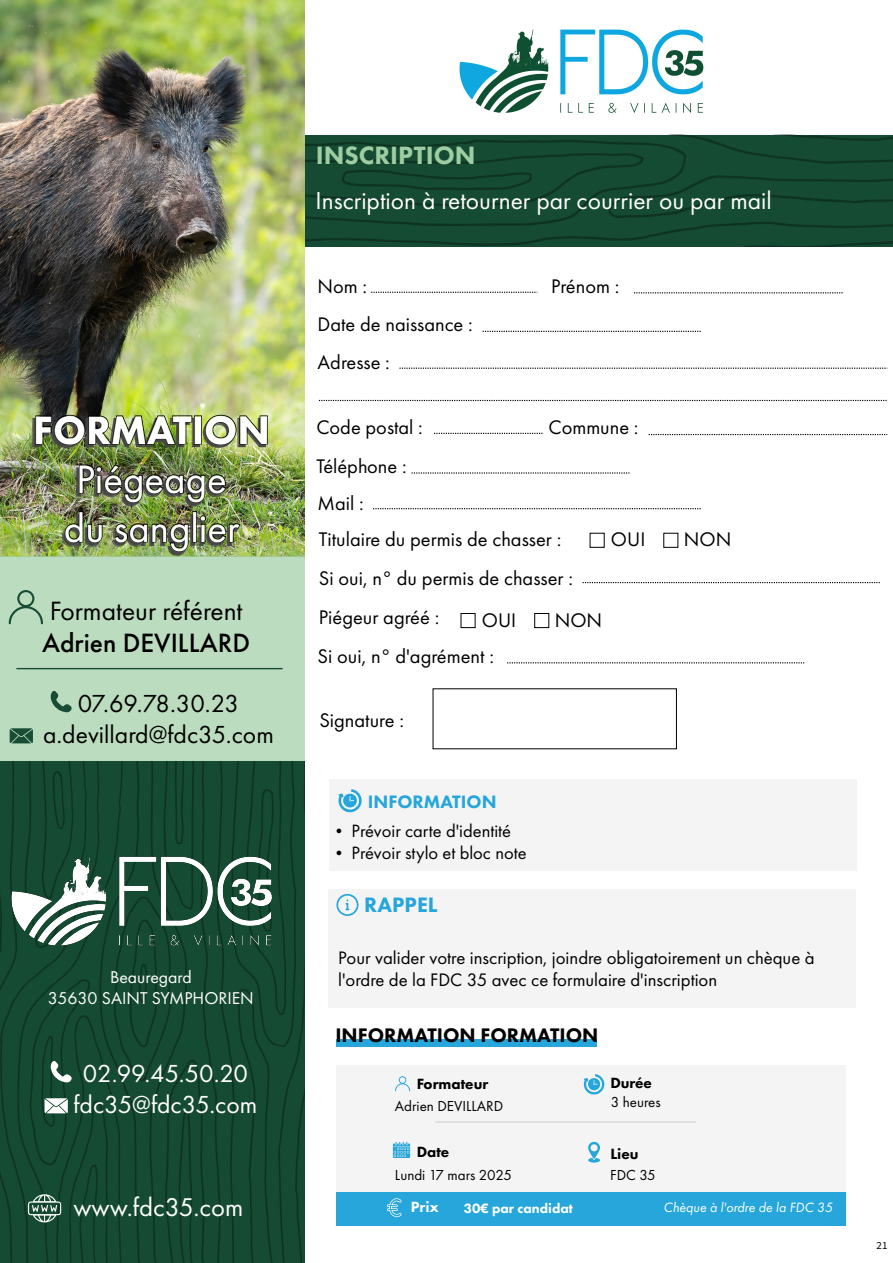
<style>
.page{position:relative;width:893px;height:1263px;background:#fff}
.page>*{position:absolute;margin:0;border:0;box-sizing:border-box;transform-origin:0 0}
.t1{font:40.8px/49.1px "Futura PT";color:#fff;text-align:center}
.t2{font:800 40.8px "Futura PT";color:#fff}
.t3{font:27.45px "Futura PT";color:#000}
.t4{font:500 27.45px "Futura PT";color:#000}
.t5{font:26.55px "Futura PT";color:#fff}
.t6{font:800 26.1px "Futura PT";color:#9ecda2}
.t7{font:25.65px/30.8px "Futura PT";color:#000;text-align:center}
.t8{font:25.65px/30.8px "Futura PT";color:#fff;text-align:center}
.t9{font:25.5px "Futura PT";color:#fff}
.t10{font:800 21.6px "Futura PT";color:#26a6da}
.t11{font:20.4px/37.5px "Futura PT";color:#000}
.t12{font:800 20.4px "Futura PT";color:#000}
.t13{font:18.75px/22.5px "Futura PT";color:#000}
.t14{font:800 18.6px "Futura PT";color:#26a6da}
.t15{font:18.45px "Futura PT";color:#000}
.t16{font:17.7px/21.3px "Futura PT";color:#fff;text-align:center}
.t17{font:800 15.3px "Futura PT";color:#000}
.t18{font:800 15.3px "Futura PT";color:#fff}
.t19{font:15px "Futura PT";color:#000}
.t20{font:italic 13.95px "Futura PT";color:#fff}
.t21{font:800 13.95px "Futura PT";color:#fff}
.t22{font:10.95px "Source Sans 3";color:#000}
.s1{font-family:"Times New Roman"}
</style>
<div class="page">
<img style="left:459px;top:29px;width:244px;height:84px">
<img style="left:305px;top:135px;width:588px;height:112px">
<div style="left:337px;top:1039px;width:260px;height:8px;background:#26a6da"></div>
<svg style="left:371px;top:292px;width:166px;height:1px"></svg>
<svg style="left:634px;top:292px;width:209px;height:1px"></svg>
<svg style="left:483px;top:331px;width:219px;height:1px"></svg>
<svg style="left:399px;top:368px;width:488px;height:1px"></svg>
<svg style="left:319px;top:400px;width:568px;height:1px"></svg>
<svg style="left:434px;top:433px;width:109px;height:1px"></svg>
<svg style="left:649px;top:434px;width:238px;height:1px"></svg>
<svg style="left:411px;top:472px;width:219px;height:2px"></svg>
<svg style="left:373px;top:508px;width:329px;height:1px"></svg>
<div style="left:328px;top:889px;width:528px;height:118px;background:#f4f4f4"></div>
<svg style="left:336px;top:894px;width:22px;height:22px"></svg>
<img style="left:0;top:0;width:304px;height:556px">
<div style="left:0;top:556px;width:304px;height:206px;background:#bcdcbf"></div>
<img style="left:0;top:762px;width:304px;height:501px">
<svg style="left:51px;top:1061px;width:21px;height:21px"></svg>
<svg style="left:45px;top:1098px;width:23px;height:15px"></svg>
<svg style="left:28px;top:1194px;width:33px;height:28px"></svg>
<hr style="left:16px;top:668px;width:267px;height:1px;background:#164d34">
<svg style="left:51px;top:691px;width:21px;height:21px"></svg>
<svg style="left:10px;top:728px;width:23px;height:15px"></svg>
<img style="left:10px;top:855px;width:264px;height:93px">
<img style="left:6px;top:400px;width:288px;height:157px">
<img style="left:35px;top:415px;width:233px;height:137px">
<svg style="left:9px;top:590px;width:34px;height:34px"></svg>
<div style="left:337px;top:1065px;width:509px;height:143px;background:#f4f4f4"></div>
<hr style="left:435px;top:1121px;width:261px;height:1px;background:#ccc">
<svg style="left:583px;top:1074px;width:22px;height:21px"></svg>
<svg style="left:393px;top:1142px;width:17px;height:16px"></svg>
<svg style="left:588px;top:1142px;width:12px;height:20px"></svg>
<div style="left:337px;top:1192px;width:509px;height:34px;background:#26a6da"></div>
<svg style="left:387px;top:1198px;width:15px;height:19px"></svg>
<svg style="left:395px;top:1076px;width:15px;height:15px"></svg>
<svg style="left:583px;top:582px;width:297px;height:1px"></svg>
<svg style="left:507px;top:662px;width:298px;height:1px"></svg>
<div style="left:461px;top:613px;width:14px;height:15px;border:1px solid #000"></div>
<div style="left:534px;top:613px;width:15px;height:15px;border:1px solid #000"></div>
<div style="left:329px;top:779px;width:527px;height:91px;background:#f4f4f4"></div>
<svg style="left:338px;top:789px;width:24px;height:24px"></svg>
<h1 class="t2" style="left:33px;top:404px;width:238px">FORMATION</h1>
<h1 class="t1" style="left:64px;top:454px;width:177px">Piégeage du sanglier</h1>
<h2 class="t3" style="left:50px;top:594px;width:194px">Formateur référent</h2>
<h2 class="t4" style="left:42px;top:627px;width:209px">Adrien DEVILLARD</h2>
<p class="t7" style="left:43px;top:688px;width:232px">07.69.78.30.23 a.devillard@fdc35.com</p>
<p class="t16" style="left:48px;top:966px;width:207px">Beauregard<br>35630 SAINT SYMPHORIEN</p>
<p class="t8" style="left:73px;top:1058px;width:186px">02.99.45.50.20 fdc35@fdc35.com</p>
<h3 class="t5" style="left:73px;top:1191px;width:172px">www.fdc35.com</h3>
<p class="t6" style="left:316px;top:139px;width:161px">INSCRIPTION</p>
<p class="t9" style="left:315px;top:185px;width:458px">Inscription à retourner par courrier ou par mail</p>
<p class="t11" style="left:318px;top:267px;width:51px">Nom :</p>
<p class="t11" style="left:551px;top:267px;width:70px">Prénom :</p>
<p class="t11" style="left:318px;top:305px;width:157px">Date de naissance :</p>
<p class="t11" style="left:318px;top:344px;width:74px">Adresse :</p>
<p class="t11" style="left:316px;top:409px;width:108px">Code postal :</p>
<p class="t11" style="left:548px;top:409px;width:92px">Commune :</p>
<p class="t11" style="left:316px;top:447px;width:92px">Téléphone :<br>Mail :</p>
<p class="t11" style="left:319px;top:521px;width:244px">Titulaire du permis de chasser :</p>
<p class="t11" style="left:611px;top:521px;width:36px">OUI</p>
<p class="t11" style="left:684px;top:521px;width:49px">NON</p>
<p class="t11" style="left:319px;top:558px;width:256px;line-height:39.6px">Si oui, n° du permis de chasser :<br>Piégeur agréé :</p>
<p class="t11" style="left:482px;top:601px;width:36px">OUI</p>
<p class="t11" style="left:555px;top:601px;width:49px">NON</p>
<p class="t11" style="left:318px;top:637px;width:178px">Si oui, n° d'agrément :</p>
<p class="t11" style="left:319px;top:701px;width:86px">Signature :</p>
<p class="t14" style="left:368px;top:790px;width:130px">INFORMATION</p>
<p class="t15" style="left:336px;top:820px;width:177px"><span class="s1">•</span> Prévoir carte d'identité</p>
<p class="t15" style="left:336px;top:842px;width:192px"><span class="s1">•</span> Prévoir stylo et bloc note</p>
<p class="t10" style="left:364px;top:891px;width:75px">RAPPEL</p>
<p class="t13" style="left:338px;top:946px;width:478px">Pour valider votre inscription, joindre obligatoirement un chèque à l'ordre de la FDC 35 avec ce formulaire d'inscription</p>
<p class="t12" style="left:335px;top:1022px;width:265px">INFORMATION FORMATION</p>
<p class="t17" style="left:417px;top:1074px;width:73px">Formateur</p>
<p class="t17" style="left:610px;top:1073px;width:43px">Durée</p>
<p class="t19" style="left:395px;top:1097px;width:110px">Adrien DEVILLARD</p>
<p class="t19" style="left:611px;top:1093px;width:51px">3 heures</p>
<p class="t17" style="left:417px;top:1142px;width:34px">Date</p>
<p class="t17" style="left:610px;top:1144px;width:30px">Lieu</p>
<p class="t19" style="left:395px;top:1166px;width:119px">Lundi 17 mars 2025</p>
<p class="t19" style="left:610px;top:1166px;width:47px">FDC 35</p>
<p class="t18" style="left:411px;top:1197px;width:30px">Prix</p>
<p class="t21" style="left:464px;top:1200px;width:111px">30€ par candidat</p>
<p class="t20" style="left:664px;top:1199px;width:170px">Chèque à l'ordre de la FDC 35</p>
<p class="t22" style="left:877px;top:1239px;width:12px">21</p>
</div>
